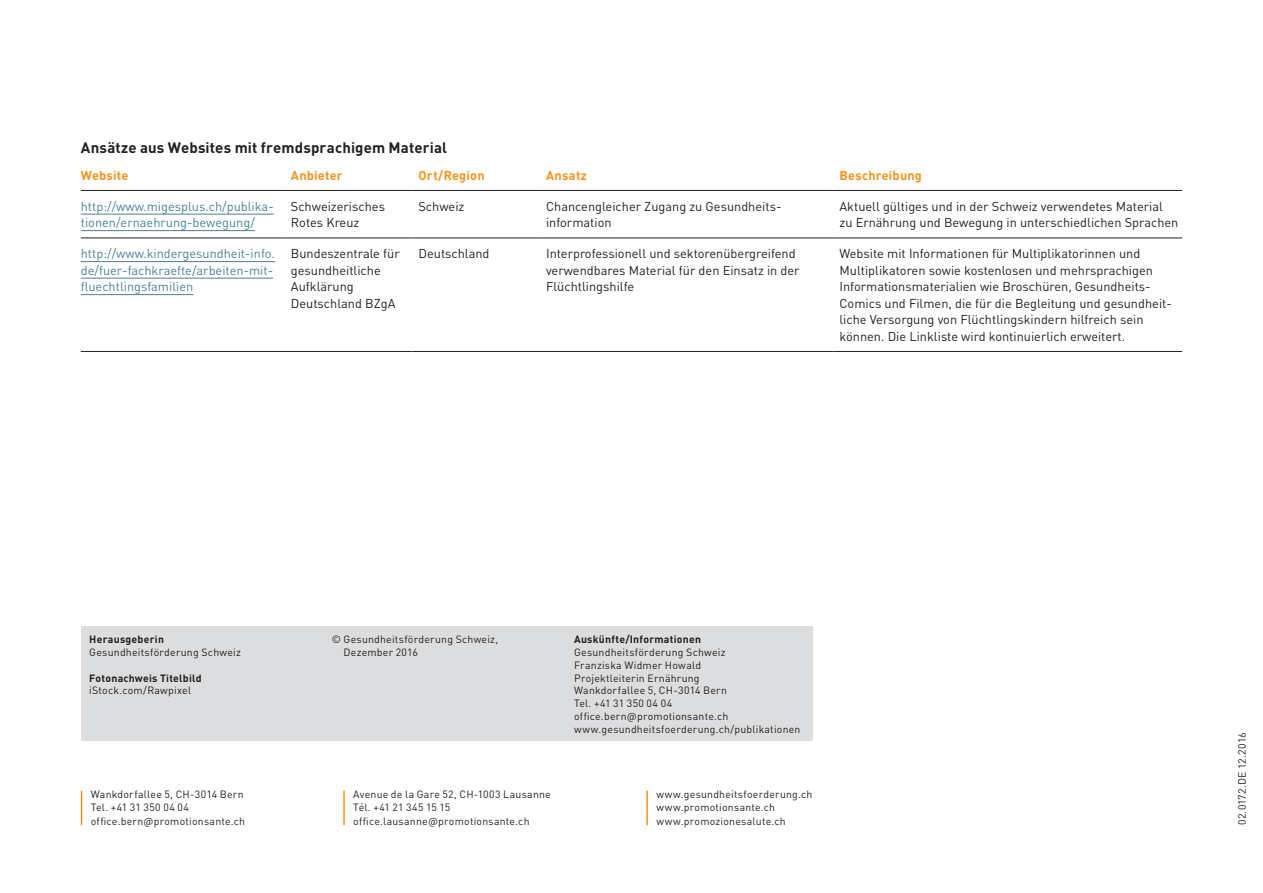
<style>
.page{position:relative;width:1263px;height:893px;background:#fff}
.page>*{position:absolute;margin:0;border:0;box-sizing:border-box;transform-origin:0 0}
.t1{font:700 15px "DINOT";letter-spacing:.01em;color:#231f20}
.t2{font:12.75px/16.5px "DINOT";color:#231f20}
.t3{font:12.75px/16.5px "DINOT";color:#4a8096}
.t4{font:700 12.75px "DINOT";letter-spacing:.015em;color:#f7931d}
.t5{font:10.5px/12.8px "DINOT";letter-spacing:.025em;color:#231f20}
.t6{font:700 10.5px "DINOT";letter-spacing:.02em;color:#231f20}
</style>
<div class="page">
<hr style="left:81px;top:190px;width:204px;height:1px;background:#231f20">
<hr style="left:285px;top:190px;width:127px;height:1px;background:#231f20">
<hr style="left:412px;top:190px;width:128px;height:1px;background:#231f20">
<hr style="left:540px;top:190px;width:293px;height:1px;background:#231f20">
<hr style="left:833px;top:190px;width:349px;height:1px;background:#231f20">
<hr style="left:81px;top:238px;width:204px;height:1px;background:#231f20">
<hr style="left:285px;top:238px;width:127px;height:1px;background:#231f20">
<hr style="left:412px;top:238px;width:128px;height:1px;background:#231f20">
<hr style="left:540px;top:238px;width:293px;height:1px;background:#231f20">
<hr style="left:833px;top:238px;width:349px;height:1px;background:#231f20">
<hr style="left:81px;top:351px;width:204px;height:1px;background:#231f20">
<hr style="left:285px;top:351px;width:127px;height:1px;background:#231f20">
<hr style="left:412px;top:351px;width:128px;height:1px;background:#231f20">
<hr style="left:540px;top:351px;width:293px;height:1px;background:#231f20">
<hr style="left:833px;top:351px;width:349px;height:1px;background:#231f20">
<hr style="left:81px;top:214px;width:193px;height:1px;background:#4a8096">
<hr style="left:81px;top:230px;width:174px;height:1px;background:#4a8096">
<hr style="left:81px;top:261px;width:194px;height:1px;background:#4a8096">
<hr style="left:81px;top:278px;width:192px;height:1px;background:#4a8096">
<hr style="left:81px;top:294px;width:112px;height:1px;background:#4a8096">
<hr style="left:81px;top:791px;width:1px;height:34px;background:#f7931d">
<hr style="left:343px;top:791px;width:2px;height:34px;background:#f7931d">
<hr style="left:646px;top:791px;width:2px;height:34px;background:#f7931d">
<div style="left:81px;top:627px;width:731px;height:114px;background:#dcdddf"></div>
<p class="t1" style="left:81px;top:137px;width:368px">Ansätze aus Websites mit fremdsprachigem Material</p>
<p class="t4" style="left:81px;top:167px;width:49px">Website</p>
<p class="t4" style="left:291px;top:167px;width:53px">Anbieter</p>
<p class="t4" style="left:418px;top:167px;width:68px">Ort/Region</p>
<p class="t4" style="left:546px;top:167px;width:42px">Ansatz</p>
<p class="t4" style="left:839px;top:167px;width:84px">Beschreibung</p>
<p class="t3" style="left:81px;top:197px;width:194px">http://www.migesplus.ch/publika&shy;tionen/ernaehrung-bewegung/</p>
<p class="t2" style="left:291px;top:197px;width:96px">Schweizerisches<br>Rotes Kreuz</p>
<p class="t2" style="left:418px;top:197px;width:47px">Schweiz</p>
<p class="t2" style="left:546px;top:197px;width:235px">Chancengleicher Zugang zu Gesundheits&shy;information</p>
<p class="t2" style="left:839px;top:197px;width:340px">Aktuell gültiges und in der Schweiz verwendetes Material zu Ernährung und Bewegung in unterschiedlichen Sprachen</p>
<p class="t3" style="left:81px;top:245px;width:196px">http://www.kindergesundheit-info. de/fuer-fachkraefte/arbeiten-mit&shy;fluechtlingsfamilien</p>
<p class="t2" style="left:291px;top:245px;width:110px">Bundeszentrale für gesundheitliche<br>Aufklärung<br>Deutschland BZgA</p>
<p class="t2" style="left:418px;top:245px;width:73px">Deutschland</p>
<p class="t2" style="left:546px;top:245px;width:255px">Interprofessionell und sektorenübergreifend verwendbares Material für den Einsatz in der<br>Flüchtlingshilfe</p>
<p class="t2" style="left:839px;top:245px;width:334px">Website mit Informationen für Multiplikatorinnen und Multiplikatoren sowie kostenlosen und mehrsprachigen Informationsmaterialien wie Broschüren, Gesundheits-Comics und Filmen, die für die Begleitung und gesundheit&shy;liche Versorgung von Flüchtlingskindern hilfreich sein können. Die Linkliste wird kontinuierlich erweitert.</p>
<p class="t6" style="left:89px;top:632px;width:76px">Herausgeberin</p>
<p class="t5" style="left:89px;top:645px;width:153px">Gesundheitsförderung Schweiz</p>
<p class="t6" style="left:89px;top:671px;width:114px">Fotonachweis Titelbild</p>
<p class="t5" style="left:89px;top:684px;width:103px">iStock.com/Rawpixel</p>
<p class="t5" style="left:344px;top:633px;width:156px;text-indent:-12px">© Gesundheitsförderung Schweiz,<br>Dezember 2016</p>
<p class="t6" style="left:574px;top:632px;width:128px">Auskünfte/Informationen</p>
<p class="t5" style="left:574px;top:645px;width:228px">Gesundheitsförderung Schweiz<br>Franziska Widmer Howald<br>Projektleiterin Ernährung<br>Wankdorfallee 5, CH-3014 Bern<br>Tel. +41 31 350 04 04 office.bern@promotionsante.ch www.gesundheitsfoerderung.ch/publikationen</p>
<p class="t5" style="left:91px;top:787px;width:156px;line-height:13.5px">Wankdorfallee 5, CH-3014 Bern<br>Tel. +41 31 350 04 04 office.bern@promotionsante.ch</p>
<p class="t5" style="left:353px;top:787px;width:199px;line-height:13.5px">Avenue de la Gare 52, CH-1003 Lausanne<br>Tél. +41 21 345 15 15 office.lausanne@promotionsante.ch</p>
<p class="t5" style="left:656px;top:787px;width:158px;line-height:13.5px">www.gesundheitsfoerderung.ch www.promotionsante.ch www.promozionesalute.ch</p>
<p class="t5" style="left:1235px;top:825px;width:94px;rotate:-90deg">02.0172.DE 12.2016</p>
</div>
